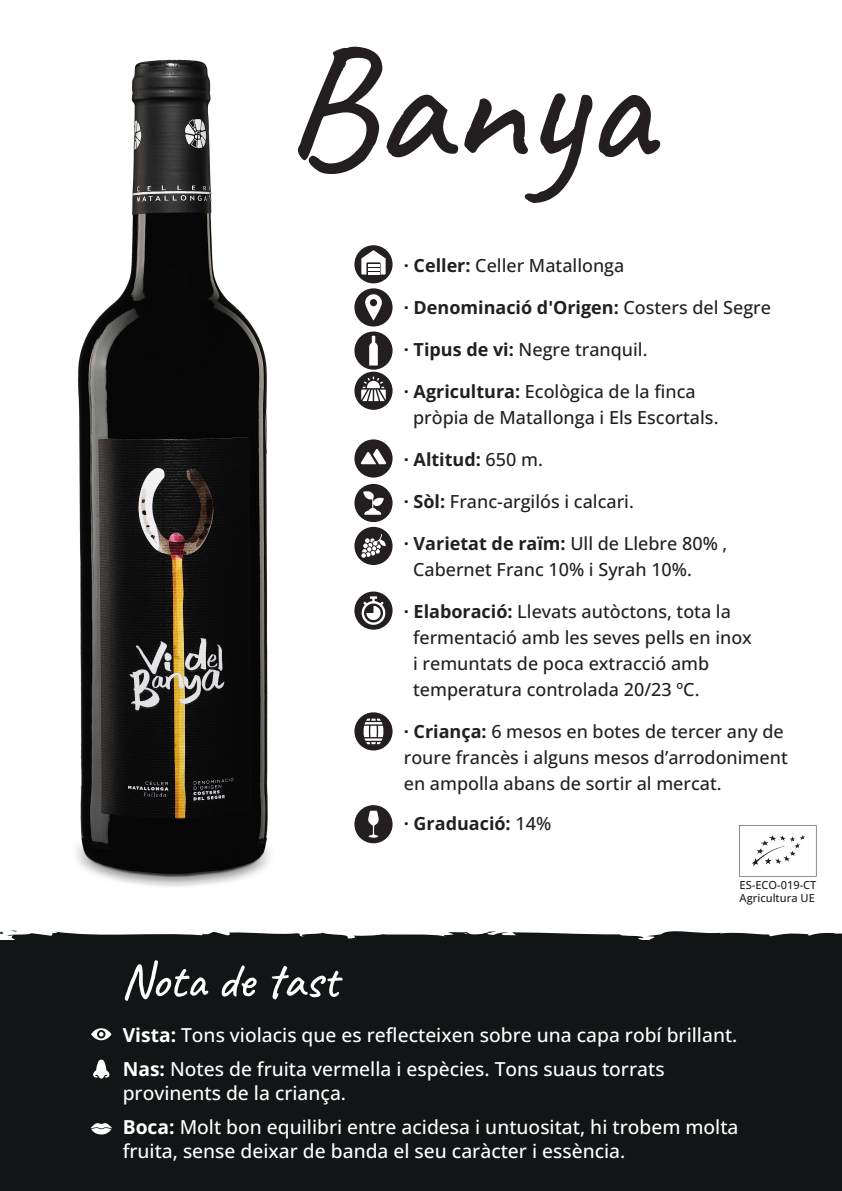
<style>
.page{position:relative;width:842px;height:1191px;background:#fff}
.page>*{position:absolute;margin:0;border:0;box-sizing:border-box;transform-origin:0 0}
.t1{font:500 170px "Caveat";color:#231f20}
.t2{font:500 50px "Caveat";color:#fff}
.t3{font:500 19.2px/34px "Open Sans";color:#fff}
.t4{font:500 18px/26px "Open Sans";color:#231f20}
.t5{font:700 18px "Open Sans";color:#231f20}
.t6{font:500 11px/13px "Open Sans";color:#231f20}
.s1{font-weight:700}
.s2{font-weight:500}
</style>
<div class="page">
<div style="left:5px;top:931px;width:837px;height:260px;background:#111515"></div>
<svg style="left:758px;top:952px;width:7px;height:2px"></svg>
<svg style="left:479px;top:1189px;width:19px;height:2px"></svg>
<svg style="left:832px;top:1002px;width:3px;height:11px"></svg>
<svg style="left:823px;top:954px;width:6px;height:2px"></svg>
<img style="left:76px;top:59px;width:286px;height:828px">
<div style="left:354px;top:245px;width:39px;height:38px;background:#231f20;border-radius:50%"></div>
<svg style="left:361px;top:250px;width:25px;height:24px"></svg>
<div style="left:354px;top:288px;width:39px;height:38px;background:#231f20;border-radius:50%"></div>
<svg style="left:365px;top:294px;width:17px;height:26px"></svg>
<div style="left:354px;top:331px;width:39px;height:39px;background:#231f20;border-radius:50%"></div>
<svg style="left:369px;top:336px;width:9px;height:29px"></svg>
<div style="left:354px;top:372px;width:39px;height:38px;background:#231f20;border-radius:50%"></div>
<svg style="left:361px;top:376px;width:25px;height:25px"></svg>
<div style="left:354px;top:439px;width:39px;height:38px;background:#231f20;border-radius:50%"></div>
<svg style="left:361px;top:449px;width:25px;height:15px"></svg>
<div style="left:354px;top:484px;width:39px;height:38px;background:#231f20;border-radius:50%"></div>
<svg style="left:363px;top:491px;width:21px;height:24px"></svg>
<div style="left:354px;top:527px;width:39px;height:38px;background:#231f20;border-radius:50%"></div>
<svg style="left:361px;top:534px;width:25px;height:24px"></svg>
<div style="left:354px;top:712px;width:39px;height:38px;background:#231f20;border-radius:50%"></div>
<svg style="left:363px;top:718px;width:21px;height:26px"></svg>
<div style="left:354px;top:805px;width:39px;height:38px;background:#231f20;border-radius:50%"></div>
<svg style="left:368px;top:810px;width:11px;height:28px"></svg>
<div style="left:354px;top:591px;width:39px;height:38px;background:#231f20;border-radius:50%"></div>
<svg style="left:360px;top:596px;width:26px;height:30px"></svg>
<svg style="left:93px;top:1059px;width:16px;height:19px"></svg>
<svg style="left:90px;top:1122px;width:22px;height:12px"></svg>
<svg style="left:91px;top:1028px;width:20px;height:12px"></svg>
<svg style="left:739px;top:825px;width:77px;height:51px"></svg>
<h1 class="t1" style="left:284px;top:-2px;width:374px">Banya</h1>
<p class="t4" style="left:404px;top:252px;width:222px"><span class="s1">· Celler:</span> Celler Matallonga</p>
<p class="t5" style="left:404px;top:295px;width:369px">· Denominació d'Origen: <span class="s2">Costers del Segre</span></p>
<p class="t4" style="left:404px;top:336px;width:245px"><span class="s1">· Tipus de vi:</span> Negre tranquil.</p>
<p class="t4" style="left:413px;top:377px;width:307px;text-indent:-9px"><span class="s1">· Agricultura:</span> Ecològica de la finca pròpia de Matallonga i Els Escortals.</p>
<p class="t5" style="left:404px;top:447px;width:141px">· Altitud: <span class="s2">650 m.</span></p>
<p class="t4" style="left:404px;top:487px;width:232px"><span class="s1">· Sòl:</span> Franc-argilós i calcari.</p>
<p class="t4" style="left:413px;top:529px;width:316px;text-indent:-9px"><span class="s1">· Varietat de raïm:</span> Ull de Llebre 80% ,<br>Cabernet Franc 10% i Syrah 10%.</p>
<p class="t4" style="left:413px;top:597px;width:340px;text-indent:-9px"><span class="s1">· Elaboració:</span> Llevats autòctons, tota la fermentació amb les seves pells en inox i remuntats de poca extracció amb temperatura controlada 20/23 ºC.</p>
<p class="t4" style="left:404px;top:717px;width:386px"><span class="s1">· Criança:</span> 6 mesos en botes de tercer any de roure francès i alguns mesos d’arrodoniment en ampolla abans de sortir al mercat.</p>
<p class="t5" style="left:404px;top:811px;width:149px">· Graduació: <span class="s2">14%</span></p>
<h2 class="t2" style="left:121px;top:948px;width:219px">Nota de tast</h2>
<p class="t6" style="left:739px;top:878px;width:78px">ES-ECO-019-CT<br>Agricultura UE</p>
<p class="t3" style="left:123px;top:1017px;width:616px"><span class="s1">Vista:</span> Tons violacis que es reflecteixen sobre una capa robí brillant.<br><span class="s1">Nas:</span> Notes de fruita vermella i espècies. Tons suaus torrats</p>
<p class="t3" style="left:123px;top:1075px;width:617px">provinents de la criança.<br><span class="s1">Boca:</span> Molt bon equilibri entre acidesa i untuositat, hi trobem molta</p>
<p class="t3" style="left:123px;top:1133px;width:504px">fruita, sense deixar de banda el seu caràcter i essència.</p>
</div>
